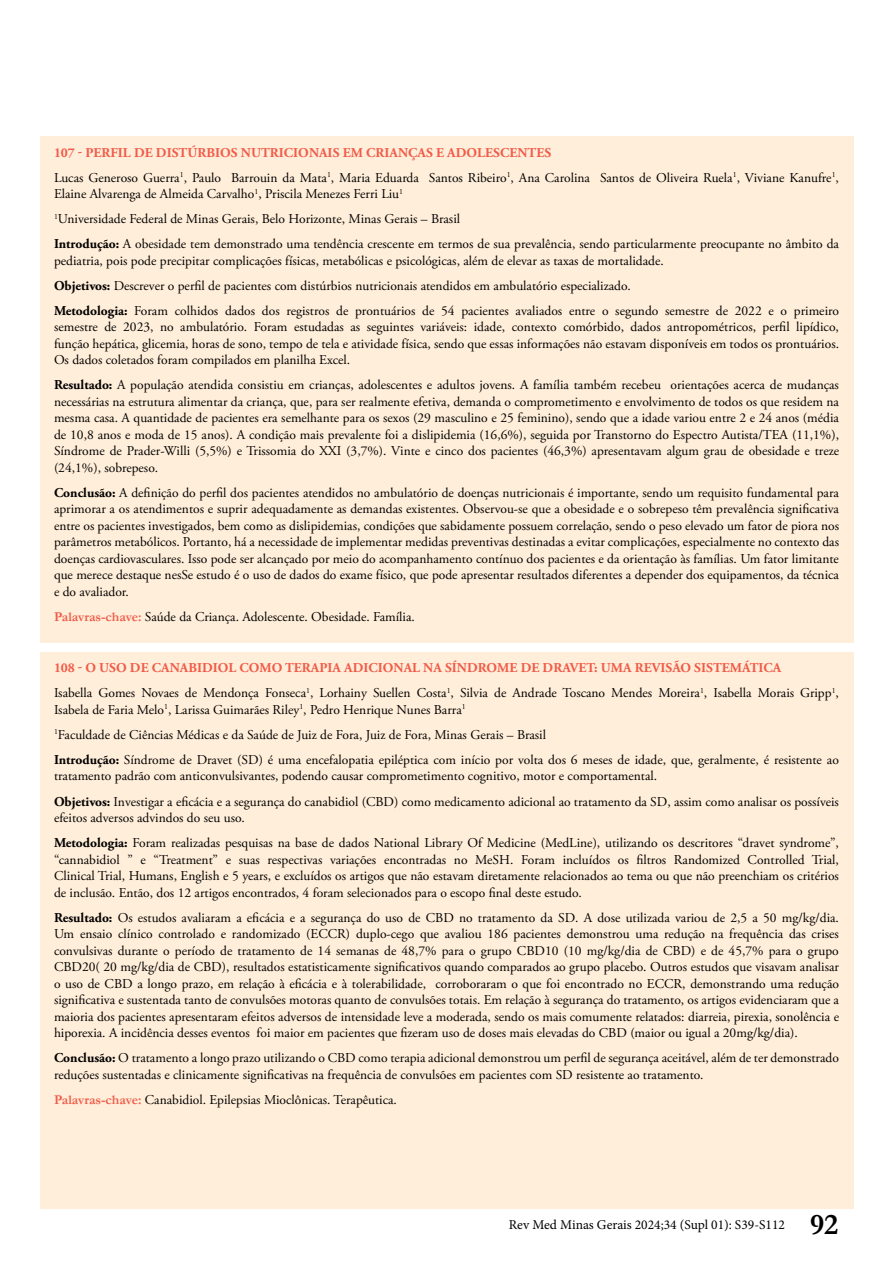
<style>
.page{position:relative;width:893px;height:1263px;background:#fff}
.page>*{position:absolute;margin:0;border:0;box-sizing:border-box;transform-origin:0 0}
.t1{font:700 30px "Garamond";color:#000}
.t2{font:13.5px/16.5px "Adobe Garamond Pro";color:#000}
.t3{font:13.5px "Minion Pro";color:#000}
.s1{font-weight:700;color:#f15b49}
.s2{font-weight:700}
.s3{font-family:"Garamond";font-weight:700;color:#f15b49}
</style>
<div class="page">
<div style="left:40px;top:652px;width:813px;height:557px;background:#ffeed9"></div>
<div style="left:40px;top:136px;width:813px;height:507px;background:#ffeed9"></div>
<p class="t2" style="left:54px;top:140px;width:786px;line-height:25px"><span class="s1">107 - PERFIL DE DISTÚRBIOS NUTRICIONAIS EM CRIANÇAS E ADOLESCENTES<br></span>Lucas Generoso Guerra<sup>1</sup>, Paulo Barrouin da Mata<sup>1</sup>, Maria Eduarda Santos Ribeiro<sup>1</sup>, Ana Carolina Santos de Oliveira Ruela<sup>1</sup>, Viviane Kanufre<sup>1</sup>,</p>
<p class="t2" style="left:54px;top:182px;width:786px;line-height:25px">Elaine Alvarenga de Almeida Carvalho<sup>1</sup>, Priscila Menezes Ferri Liu<sup>1<br>1</sup>Universidade Federal de Minas Gerais, Belo Horizonte, Minas Gerais – Brasil<br><span class="s2">Introdução:</span> A obesidade tem demonstrado uma tendência crescente em termos de sua prevalência, sendo particularmente preocupante no âmbito da</p>
<p class="t2" style="left:54px;top:248px;width:787px;line-height:25px">pediatria, pois pode precipitar complicações físicas, metabólicas e psicológicas, além de elevar as taxas de mortalidade.<br><span class="s2">Objetivos:</span> Descrever o perfil de pacientes com distúrbios nutricionais atendidos em ambulatório especializado.<br><span class="s2">Metodologia:</span> Foram colhidos dados dos registros de prontuários de 54 pacientes avaliados entre o segundo semestre de 2022 e o primeiro</p>
<p class="t2" style="left:54px;top:319px;width:786px;text-align:justify">semestre de 2023, no ambulatório. Foram estudadas as seguintes variáveis: idade, contexto comórbido, dados antropométricos, perfil lipídico, função hepática, glicemia, horas de sono, tempo de tela e atividade física, sendo que essas informações não estavam disponíveis em todos os prontuários.<br>Os dados coletados foram compilados em planilha Excel.</p>
<p class="t2" style="left:54px;top:377px;width:787px;text-align:justify"><span class="s2">Resultado:</span> A população atendida consistiu em crianças, adolescentes e adultos jovens. A família também recebeu orientações acerca de mudanças necessárias na estrutura alimentar da criança, que, para ser realmente efetiva, demanda o comprometimento e envolvimento de todos os que residem na mesma casa. A quantidade de pacientes era semelhante para os sexos (29 masculino e 25 feminino), sendo que a idade variou entre 2 e 24 anos (média de 10,8 anos e moda de 15 anos). A condição mais prevalente foi a dislipidemia (16,6%), seguida por Transtorno do Espectro Autista/TEA (11,1%), Síndrome de Prader-Willi (5,5%) e Trissomia do XXI (3,7%). Vinte e cinco dos pacientes (46,3%) apresentavam algum grau de obesidade e treze (24,1%), sobrepeso.</p>
<p class="t2" style="left:54px;top:484px;width:786px;text-align:justify"><span class="s2">Conclusão:</span> A definição do perfil dos pacientes atendidos no ambulatório de doenças nutricionais é importante, sendo um requisito fundamental para aprimorar a os atendimentos e suprir adequadamente as demandas existentes. Observou-se que a obesidade e o sobrepeso têm prevalência significativa entre os pacientes investigados, bem como as dislipidemias, condições que sabidamente possuem correlação, sendo o peso elevado um fator de piora nos parâmetros metabólicos. Portanto, há a necessidade de implementar medidas preventivas destinadas a evitar complicações, especialmente no contexto das doenças cardiovasculares. Isso pode ser alcançado por meio do acompanhamento contínuo dos pacientes e da orientação às famílias. Um fator limitante que merece destaque nesSe estudo é o uso de dados do exame físico, que pode apresentar resultados diferentes a depender dos equipamentos, da técnica e do avaliador.</p>
<p class="t2" style="left:54px;top:608px;width:362px"><span class="s3">Palavras-chave:</span> Saúde da Criança. Adolescente. Obesidade. Família.</p>
<p class="t2" style="left:54px;top:656px;width:786px;line-height:25px"><span class="s1">108 - O USO DE CANABIDIOL COMO TERAPIA ADICIONAL NA SÍNDROME DE DRAVET: UMA REVISÃO SISTEMÁTICA<br></span>Isabella Gomes Novaes de Mendonça Fonseca<sup>1</sup>, Lorhainy Suellen Costa<sup>1</sup>, Silvia de Andrade Toscano Mendes Moreira<sup>1</sup>, Isabella Morais Gripp<sup>1</sup>,</p>
<p class="t2" style="left:54px;top:698px;width:786px;line-height:25px">Isabela de Faria Melo<sup>1</sup>, Larissa Guimarães Riley<sup>1</sup>, Pedro Henrique Nunes Barra<sup>1<br>1</sup>Faculdade de Ciências Médicas e da Saúde de Juiz de Fora, Juiz de Fora, Minas Gerais – Brasil<br><span class="s2">Introdução:</span> Síndrome de Dravet (SD) é uma encefalopatia epiléptica com início por volta dos 6 meses de idade, que, geralmente, é resistente ao</p>
<p class="t2" style="left:54px;top:764px;width:786px;line-height:25px">tratamento padrão com anticonvulsivantes, podendo causar comprometimento cognitivo, motor e comportamental.<br><span class="s2">Objetivos:</span> Investigar a eficácia e a segurança do canabidiol (CBD) como medicamento adicional ao tratamento da SD, assim como analisar os possíveis</p>
<p class="t2" style="left:54px;top:806px;width:786px;line-height:25px">efeitos adversos advindos do seu uso.<br><span class="s2">Metodologia:</span> Foram realizadas pesquisas na base de dados National Library Of Medicine (MedLine), utilizando os descritores “dravet syndrome”,</p>
<p class="t2" style="left:54px;top:851px;width:786px;text-align:justify">“cannabidiol ” e “Treatment” e suas respectivas variações encontradas no MeSH. Foram incluídos os filtros Randomized Controlled Trial, Clinical Trial, Humans, English e 5 years, e excluídos os artigos que não estavam diretamente relacionados ao tema ou que não preenchiam os critérios de inclusão. Então, dos 12 artigos encontrados, 4 foram selecionados para o escopo final deste estudo.</p>
<p class="t2" style="left:54px;top:909px;width:786px;text-align:justify"><span class="s2">Resultado:</span> Os estudos avaliaram a eficácia e a segurança do uso de CBD no tratamento da SD. A dose utilizada variou de 2,5 a 50 mg/kg/dia.<br>Um ensaio clínico controlado e randomizado (ECCR) duplo-cego que avaliou 186 pacientes demonstrou uma redução na frequência das crises convulsivas durante o período de tratamento de 14 semanas de 48,7% para o grupo CBD10 (10 mg/kg/dia de CBD) e de 45,7% para o grupo CBD20( 20 mg/kg/dia de CBD), resultados estatisticamente significativos quando comparados ao grupo placebo. Outros estudos que visavam analisar o uso de CBD a longo prazo, em relação à eficácia e à tolerabilidade, corroboraram o que foi encontrado no ECCR, demonstrando uma redução significativa e sustentada tanto de convulsões motoras quanto de convulsões totais. Em relação à segurança do tratamento, os artigos evidenciaram que a maioria dos pacientes apresentaram efeitos adversos de intensidade leve a moderada, sendo os mais comumente relatados: diarreia, pirexia, sonolência e hiporexia. A incidência desses eventos foi maior em pacientes que fizeram uso de doses mais elevadas do CBD (maior ou igual a 20mg/kg/dia).</p>
<p class="t2" style="left:54px;top:1050px;width:786px"><span class="s2">Conclusão:</span> O tratamento a longo prazo utilizando o CBD como terapia adicional demonstrou um perfil de segurança aceitável, além de ter demonstrado reduções sustentadas e clinicamente significativas na frequência de convulsões em pacientes com SD resistente ao tratamento.</p>
<p class="t2" style="left:54px;top:1091px;width:344px"><span class="s3">Palavras-chave:</span> Canabidiol. Epilepsias Mioclônicas. Terapêutica.</p>
<p class="t3" style="left:509px;top:1216px;width:278px">Rev Med Minas Gerais 2024;34 (Supl 01): S39-S112</p>
<h1 class="t1" style="left:810px;top:1204px;width:30px">92</h1>
</div>
